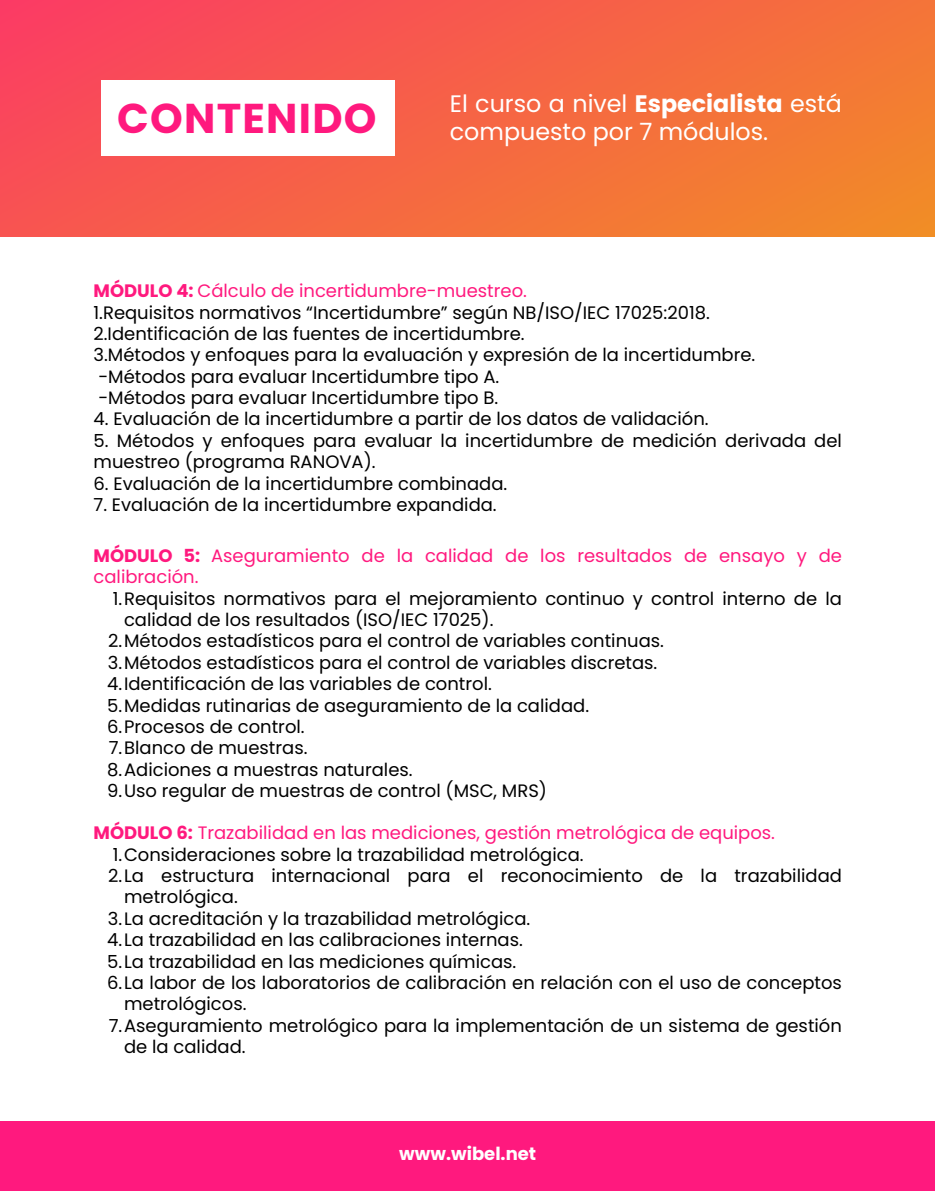
<style>
.page{position:relative;width:935px;height:1191px;background:#fff}
.page>*{position:absolute;margin:0;border:0;box-sizing:border-box;transform-origin:0 0}
.t1{font:700 41.55px "Poppins";letter-spacing:.03em;color:#ff197e}
.t2{font:23.85px/28.2px "Poppins";color:#fff}
.t3{font:18px/21.3px "Poppins";color:#000}
.t4{font:18px/21.3px "Poppins";color:#ff197e}
.t5{font:700 18px "Poppins";color:#fff}
.s1{font-weight:700}
</style>
<div class="page">
<div style="left:1px;top:0;width:934px;height:236px;background:linear-gradient(to right,#fa495d,#f3812f)"></div>
<div style="left:101px;top:81px;width:293px;height:75px;background:#fff"></div>
<div style="left:0;top:1121px;width:935px;height:69px;background:#ff197e"></div>
<p class="t1" style="left:117px;top:89px;width:261px">CONTENIDO</p>
<p class="t2" style="left:450px;top:89px;width:394px">El curso a nivel <span class="s1">Especialista</span> está compuesto por 7 módulos.</p>
<p class="t4" style="left:94px;top:280px;width:435px"><span class="s1">MÓDULO 4:</span> Cálculo de incertidumbre-muestreo.</p>
<h2 class="t3" style="left:94px;top:301px;width:618px">1.Requisitos normativos “Incertidumbre” según NB/ISO/IEC 17025:2018.</h2>
<h1 class="t3" style="left:94px;top:323px;width:433px">2.Identificación de las fuentes de incertidumbre.</h1>
<p class="t3" style="left:94px;top:344px;width:663px">3.Métodos y enfoques para la evaluación y expresión de la incertidumbre.</p>
<p class="t3" style="left:98px;top:365px;width:403px">-Métodos para evaluar Incertidumbre tipo A.</p>
<p class="t3" style="left:98px;top:387px;width:401px">-Métodos para evaluar Incertidumbre tipo B.</p>
<p class="t3" style="left:94px;top:408px;width:617px">4. Evaluación de la incertidumbre a partir de los datos de validación.</p>
<p class="t3" style="left:94px;top:430px;width:750px">5. Métodos y enfoques para evaluar la incertidumbre de medición derivada del muestreo (programa RANOVA).</p>
<p class="t3" style="left:94px;top:472px;width:415px">6. Evaluación de la incertidumbre combinada.</p>
<p class="t3" style="left:94px;top:494px;width:405px">7. Evaluación de la incertidumbre expandida.</p>
<p class="t4" style="left:94px;top:545px;width:750px"><span class="s1">MÓDULO 5:</span> Aseguramiento de la calidad de los resultados de ensayo y de calibración.</p>
<p class="t3" style="left:124px;top:587px;width:719px;text-indent:-11px">1.Requisitos normativos para el mejoramiento continuo y control interno de la calidad de los resultados (ISO/IEC 17025).</p>
<p class="t3" style="left:108px;top:630px;width:557px">2.Métodos estadísticos para el control de variables continuas.</p>
<p class="t3" style="left:108px;top:651px;width:551px">3.Métodos estadísticos para el control de variables discretas.</p>
<p class="t3" style="left:107px;top:673px;width:386px">4.Identificación de las variables de control.</p>
<p class="t3" style="left:107px;top:694px;width:483px">5.Medidas rutinarias de aseguramiento de la calidad.</p>
<p class="t3" style="left:107px;top:716px;width:199px">6.Procesos de control.</p>
<p class="t3" style="left:109px;top:737px;width:200px">7.Blanco de muestras.</p>
<p class="t3" style="left:107px;top:758px;width:307px">8.Adiciones a muestras naturales.</p>
<p class="t3" style="left:107px;top:780px;width:441px">9.Uso regular de muestras de control (MSC, MRS)</p>
<p class="t4" style="left:94px;top:822px;width:683px"><span class="s1">MÓDULO 6:</span> Trazabilidad en las mediciones, gestión metrológica de equipos.</p>
<p class="t3" style="left:113px;top:843px;width:472px">1.Consideraciones sobre la trazabilidad metrológica.</p>
<p class="t3" style="left:124px;top:865px;width:719px;text-indent:-16px">2.La estructura internacional para el reconocimiento de la trazabilidad metrológica.</p>
<p class="t3" style="left:108px;top:907px;width:424px">3.La acreditación y la trazabilidad metrológica.</p>
<p class="t3" style="left:107px;top:929px;width:417px">4.La trazabilidad en las calibraciones internas.</p>
<p class="t3" style="left:107px;top:950px;width:411px">5.La trazabilidad en las mediciones químicas.</p>
<p class="t3" style="left:124px;top:971px;width:719px;text-indent:-17px">6.La labor de los laboratorios de calibración en relación con el uso de conceptos metrológicos.</p>
<p class="t3" style="left:124px;top:1014px;width:719px;text-indent:-15px">7.Aseguramiento metrológico para la implementación de un sistema de gestión de la calidad.</p>
<p class="t5" style="left:399px;top:1140px;width:138px">www.wibel.net</p>
</div>
